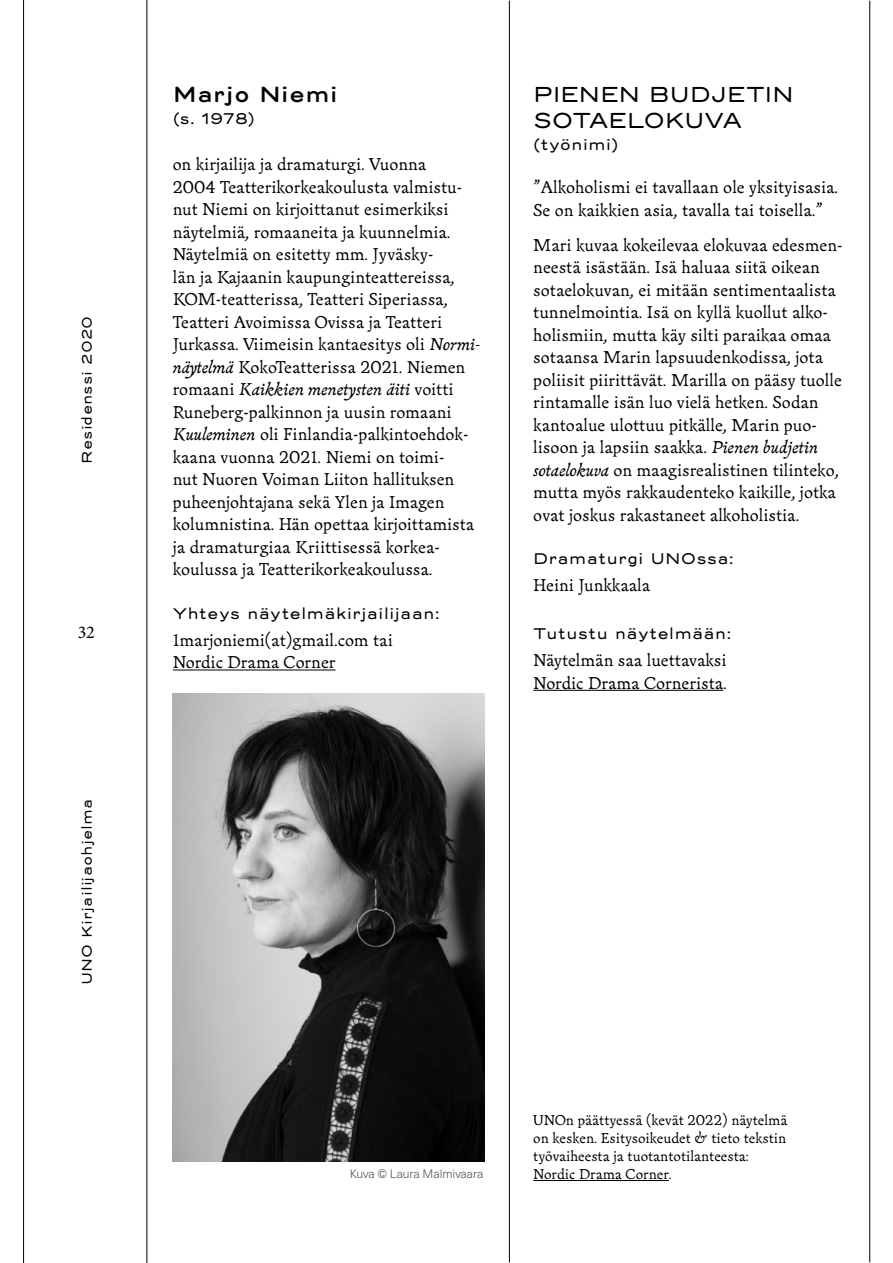
<style>
.page{position:relative;width:893px;height:1263px;background:#fff}
.page>*{position:absolute;margin:0;border:0;box-sizing:border-box;transform-origin:0 0}
.t1{font:21px/25.5px "Trio Grotesk";letter-spacing:-.025em;color:#000}
.t2{font:500 21px "Trio Grotesk";color:#000}
.t3{font:18px/22.5px "Bookish";color:#000}
.t4{font:18px "Minion Pro";color:#000}
.t5{font:15px/18px "Bookish";color:#000}
.t6{font:15px "Trio Grotesk";color:#000}
.t7{font:13.5px "Trio Grotesk";color:#000}
.t8{font:300 12px "Neue Haas Unica W1 G";color:#575756}
.s1{font-style:italic}
</style>
<div class="page">
<hr style="left:23px;top:0;width:1px;height:1263px;background:#000">
<hr style="left:147px;top:0;width:1px;height:1263px;background:#000">
<hr style="left:509px;top:1px;width:1px;height:1261px;background:#000">
<hr style="left:869px;top:1px;width:1px;height:1261px;background:#000">
<hr style="left:533px;top:690px;width:190px;height:1px;background:#000">
<hr style="left:173px;top:669px;width:163px;height:1px;background:#000">
<hr style="left:533px;top:1180px;width:136px;height:1px;background:#000">
<img style="left:173px;top:693px;width:312px;height:468px">
<p class="t7" style="left:78px;top:464px;width:149px;rotate:-90deg">Residenssi 2020</p>
<p class="t4" style="left:78px;top:620px;width:19px">32</p>
<p class="t7" style="left:78px;top:985px;width:188px;rotate:-90deg">UNO Kirjailijaohjelma</p>
<p class="t2" style="left:173px;top:80px;width:167px">Marjo Niemi</p>
<p class="t6" style="left:173px;top:109px;width:84px">(s. 1978)</p>
<p class="t3" style="left:173px;top:153px;width:309px">on kirjailija ja dramaturgi. Vuonna<br>2004 Teatterikorkeakoulusta valmistu&shy;nut Niemi on kirjoittanut esimerkiksi näytelmiä, romaaneita ja kuunnelmia.<br>Näytelmiä on esitetty mm. Jyväsky-<br>län ja Kajaanin kaupunginteattereissa, KOM-teatterissa, Teatteri Siperiassa, Teatteri Avoimissa Ovissa ja Teatteri Jurkassa. Viimeisin kantaesitys oli <span class="s1">Normi&shy;näytelmä</span> KokoTeatterissa 2021. Niemen romaani <span class="s1">Kaikkien menetysten äiti</span> voitti Runeberg-palkinnon ja uusin romaani <span class="s1">Kuuleminen</span> oli Finlandia-palkintoehdok&shy;kaana vuonna 2021. Niemi on toimi-<br>nut Nuoren Voiman Liiton hallituksen puheenjohtajana sekä Ylen ja Imagen kolumnistina. Hän opettaa kirjoittamista ja dramaturgiaa Kriittisessä korkea&shy;koulussa ja Teatterikorkeakoulussa.</p>
<p class="t6" style="left:173px;top:603px;width:269px">Yhteys näytelmäkirjailijaan:</p>
<p class="t3" style="left:173px;top:628px;width:221px">1marjoniemi(at)gmail.com tai<br>Nordic Drama Corner</p>
<p class="t1" style="left:533px;top:81px;width:262px">PIENEN BUDJETIN<br>SOTAELOKUVA</p>
<p class="t6" style="left:533px;top:134px;width:87px">(työnimi)</p>
<p class="t3" style="left:533px;top:176px;width:306px">”Alkoholismi ei tavallaan ole yksityisasia.<br>Se on kaikkien asia, tavalla tai toisella.”</p>
<p class="t3" style="left:533px;top:233px;width:311px">Mari kuvaa kokeilevaa elokuvaa edesmen&shy;neestä isästään. Isä haluaa siitä oikean sotaelokuvan, ei mitään sentimentaalista tunnelmointia. Isä on kyllä kuollut alko&shy;holismiin, mutta käy silti paraikaa omaa sotaansa Marin lapsuudenkodissa, jota poliisit piirittävät. Marilla on pääsy tuolle rintamalle isän luo vielä hetken. Sodan kantoalue ulottuu pitkälle, Marin puo&shy;lisoon ja lapsiin saakka. <span class="s1">Pienen budjetin sotaelokuva</span> on maagisrealistinen tilinteko, mutta myös rakkaudenteko kaikille, jotka ovat joskus rakastaneet alkoholistia.</p>
<p class="t6" style="left:533px;top:549px;width:202px">Dramaturgi UNOssa:</p>
<p class="t3" style="left:533px;top:574px;width:118px">Heini Junkkaala</p>
<p class="t6" style="left:533px;top:624px;width:200px">Tutustu näytelmään:</p>
<p class="t3" style="left:533px;top:648px;width:195px">Näytelmän saa luettavaksi<br>Nordic Drama Cornerista.</p>
<p class="t8" style="left:350px;top:1165px;width:135px">Kuva © Laura Malmivaara</p>
<p class="t5" style="left:533px;top:1111px;width:256px">UNOn päättyessä (kevät 2022) näytelmä on kesken. Esitysoikeudet &amp; tieto tekstin työvaiheesta ja tuotantotilanteesta:<br>Nordic Drama Corner.</p>
</div>
